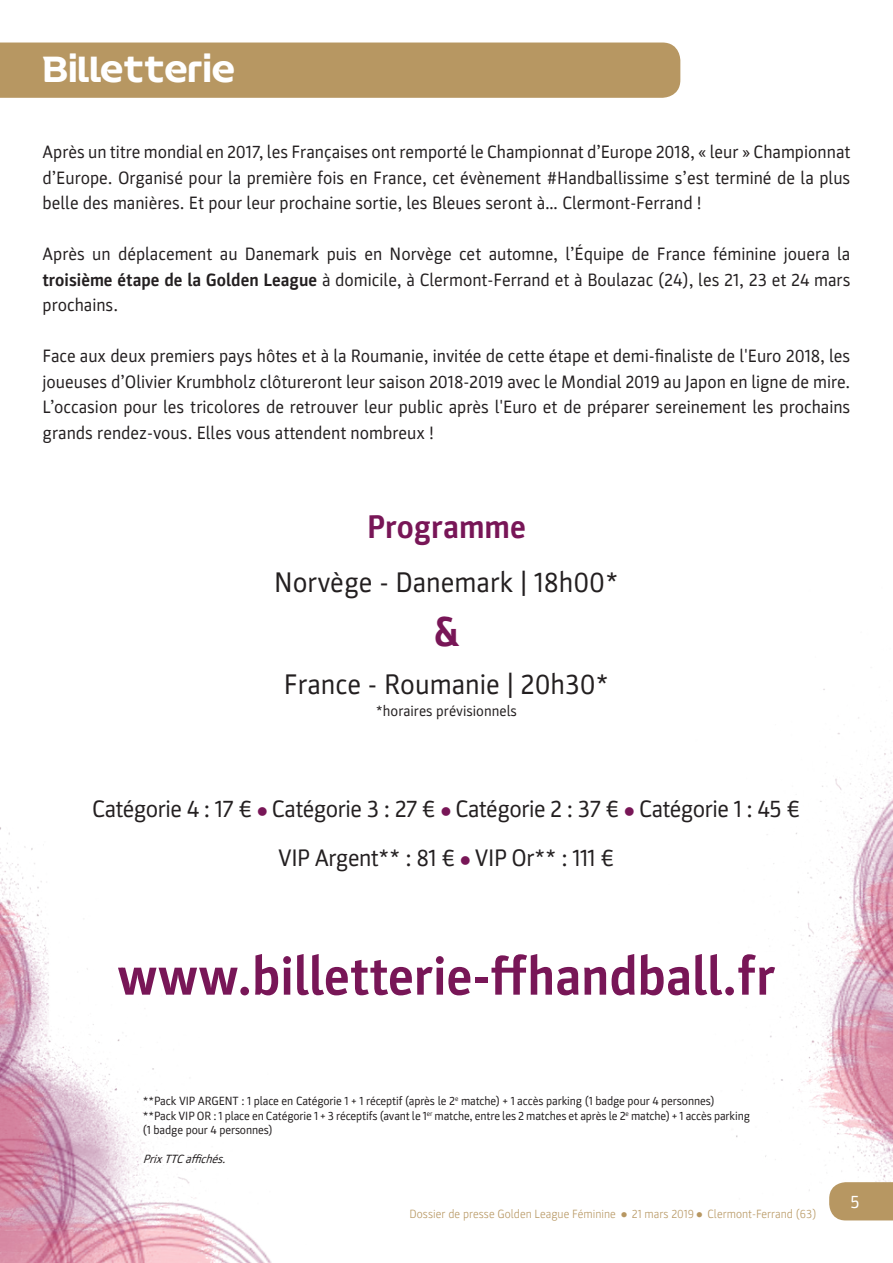
<style>
.page{position:relative;width:893px;height:1263px;background:#fff}
.page>*{position:absolute;margin:0;border:0;box-sizing:border-box;transform-origin:0 0}
.t1{font:700 54px "Parka";color:#781657}
.t2{font:700 43.5px "Parka";color:#781657}
.t3{font:34.5px "FF Hand";letter-spacing:-.03em;color:#fff}
.t4{font:700 33px "Parka";color:#781657}
.t5{font:28.5px "Parka";color:#231f20}
.t6{font:24px "Parka";letter-spacing:-.02em;color:#231f20}
.t7{font:18px/25.5px "Parka";color:#231f20;text-align:justify}
.t8{font:18px "Parka";color:#fff}
.t9{font:15px "Parka";color:#231f20}
.t10{font:12px/14.4px "Parka";letter-spacing:-.01em;color:#231f20}
.t11{font:300 12px "Parka";color:#b79762}
.t12{font:italic 12px "Parka";color:#231f20}
.s1{font-weight:700}
.s2{color:#781657}
</style>
<div class="page">
<img style="left:0;top:42px;width:893px;height:1220px">
<svg style="left:829px;top:1182px;width:64px;height:38px"></svg>
<div style="left:0;top:43px;width:680px;height:55px;background:#b79762"></div>
<p class="t3" style="left:43px;top:47px;width:195px">Billetterie</p>
<p class="t7" style="left:43px;top:139px;width:809px">Après un titre mondial en 2017, les Françaises ont remporté le Championnat d’Europe 2018, « leur » Championnat d’Europe. Organisé pour la première fois en France, cet évènement #Handballissime s’est terminé de la plus belle des manières. Et pour leur prochaine sortie, les Bleues seront à… Clermont-Ferrand !</p>
<p class="t7" style="left:43px;top:241px;width:809px">Après un déplacement au Danemark puis en Norvège cet automne, l’Équipe de France féminine jouera la <span class="s1">troisième étape de la Golden League</span> à domicile, à Clermont-Ferrand et à Boulazac (24), les 21, 23 et 24 mars prochains.</p>
<p class="t7" style="left:43px;top:343px;width:809px">Face aux deux premiers pays hôtes et à la Roumanie, invitée de cette étape et demi-finaliste de l'Euro 2018, les joueuses d’Olivier Krumbholz clôtureront leur saison 2018-2019 avec le Mondial 2019 au Japon en ligne de mire.<br>L’occasion pour les tricolores de retrouver leur public après l'Euro et de préparer sereinement les prochains grands rendez-vous. Elles vous attendent nombreux !</p>
<p class="t4" style="left:367px;top:509px;width:160px">Programme</p>
<p class="t5" style="left:274px;top:567px;width:346px">Norvège - Danemark | 18h00*</p>
<p class="t2" style="left:433px;top:607px;width:28px">&amp;</p>
<p class="t5" style="left:284px;top:669px;width:327px">France - Roumanie | 20h30*</p>
<p class="t9" style="left:376px;top:703px;width:143px">*horaires prévisionnels</p>
<p class="t6" style="left:92px;top:795px;width:710px">Catégorie 4 : 17 € <span class="s2">●</span> Catégorie 3 : 27 € <span class="s2">●</span> Catégorie 2 : 37 € <span class="s2">●</span> Catégorie 1 : 45 €</p>
<p class="t6" style="left:278px;top:845px;width:338px">VIP Argent** : 81 € <span class="s2">●</span> VIP Or** : 111 €</p>
<p class="t1" style="left:117px;top:946px;width:660px">www.billetterie-ffhandball.fr</p>
<p class="t10" style="left:143px;top:1094px;width:573px">**Pack VIP ARGENT : 1 place en Catégorie 1 + 1 réceptif (après le 2<sup>e</sup> matche) + 1 accès parking (1 badge pour 4 personnes)</p>
<p class="t10" style="left:143px;top:1108px;width:609px">**Pack VIP OR : 1 place en Catégorie 1 + 3 réceptifs (avant le 1<sup>er</sup> matche, entre les 2 matches et après le 2<sup>e</sup> matche) + 1 accès parking (1 badge pour 4 personnes)</p>
<p class="t12" style="left:143px;top:1152px;width:88px">PrixTTCaffichés.</p>
<p class="t11" style="left:410px;top:1207px;width:408px">Dossier de presse Golden League Féminine ● 21 mars 2019 ● Clermont-Ferrand (63)</p>
<p class="t8" style="left:850px;top:1192px;width:11px">5</p>
</div>
